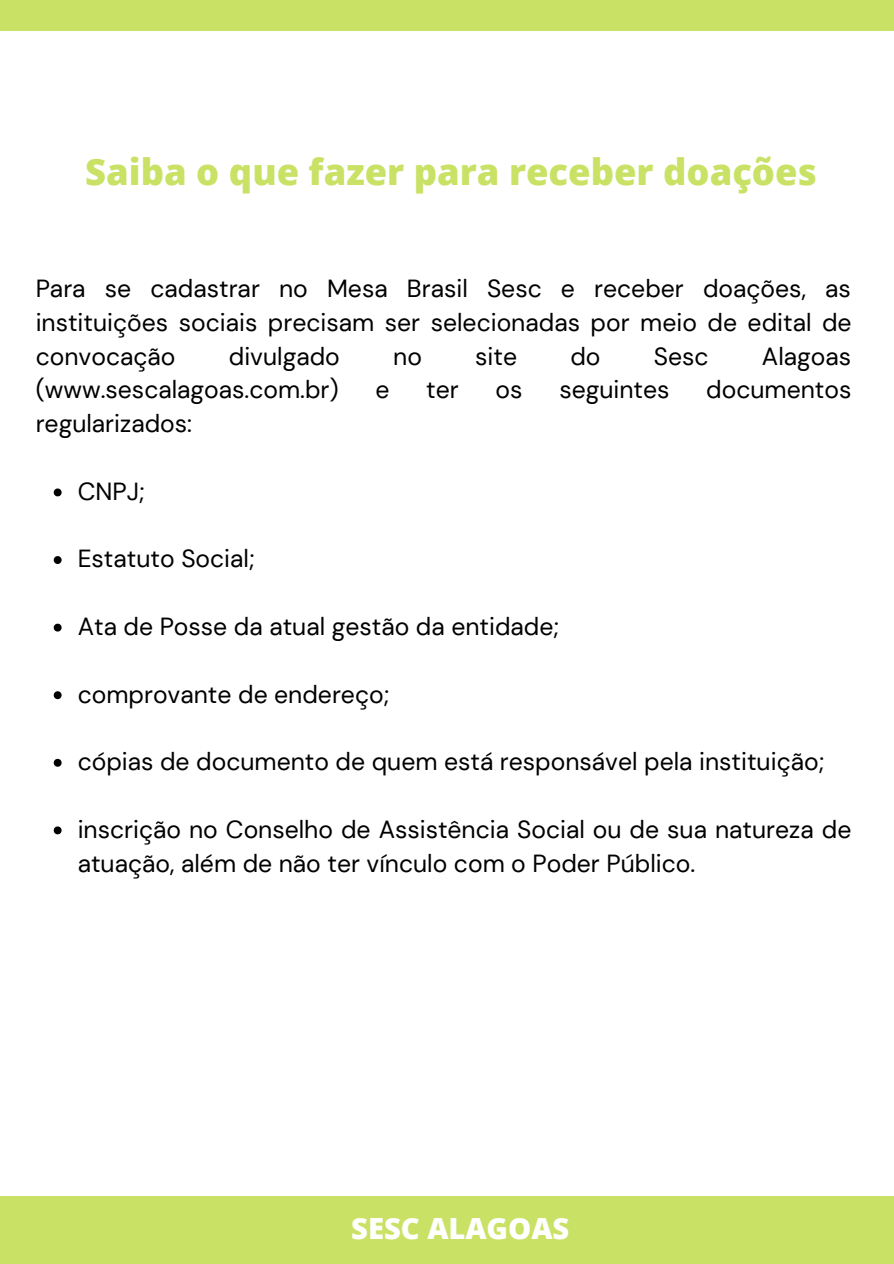
<style>
.page{position:relative;width:894px;height:1264px;background:#fff}
.page>*{position:absolute;margin:0;border:0;box-sizing:border-box;transform-origin:0 0}
.t1{font:800 36.3px "Open Sans";color:#c9e265}
.t2{font:800 29.1px "Open Sans";color:#fff}
.t3{font:24.75px/33.8px "DM Sans";color:#000}
</style>
<div class="page">
<div style="left:0;top:0;width:893px;height:30px;background:#c9e265"></div>
<svg style="left:54px;top:488px;width:8px;height:8px"></svg>
<svg style="left:54px;top:556px;width:8px;height:8px"></svg>
<svg style="left:54px;top:623px;width:8px;height:8px"></svg>
<svg style="left:54px;top:691px;width:8px;height:8px"></svg>
<svg style="left:54px;top:758px;width:8px;height:8px"></svg>
<svg style="left:54px;top:826px;width:8px;height:8px"></svg>
<div style="left:0;top:1196px;width:893px;height:67px;background:#c9e265"></div>
<p class="t1" style="left:85px;top:146px;width:733px">Saiba o que fazer para receber doações</p>
<p class="t3" style="left:36px;top:272px;width:817px;text-align:justify">Para se cadastrar no Mesa Brasil Sesc e receber doações, as instituições sociais precisam ser selecionadas por meio de edital de convocação</p>
<p class="t3" style="left:229px;top:339px;width:112px">divulgado</p>
<p class="t3" style="left:393px;top:339px;width:30px">no</p>
<p class="t3" style="left:475px;top:339px;width:43px">site</p>
<p class="t3" style="left:570px;top:339px;width:32px">do</p>
<p class="t3" style="left:653px;top:339px;width:56px">Sesc</p>
<p class="t3" style="left:761px;top:339px;width:91px">Alagoas</p>
<p class="t3" style="left:36px;top:373px;width:304px">(www.sescalagoas.com.br)</p>
<p class="t3" style="left:375px;top:373px;width:16px">e</p>
<p class="t3" style="left:426px;top:373px;width:34px">ter</p>
<p class="t3" style="left:495px;top:373px;width:28px">os</p>
<p class="t3" style="left:559px;top:373px;width:112px">seguintes</p>
<p class="t3" style="left:706px;top:373px;width:147px">documentos</p>
<p class="t3" style="left:36px;top:407px;width:158px">regularizados:</p>
<p class="t3" style="left:78px;top:474px;width:68px">CNPJ;</p>
<p class="t3" style="left:78px;top:542px;width:178px">Estatuto Social;</p>
<p class="t3" style="left:78px;top:609px;width:482px">Ata de Posse da atual gestão da entidade;</p>
<p class="t3" style="left:78px;top:677px;width:313px">comprovante de endereço;</p>
<p class="t3" style="left:78px;top:744px;width:747px">cópias de documento de quem está responsável pela instituição;</p>
<p class="t3" style="left:78px;top:812px;width:775px">inscrição no Conselho de Assistência Social ou de sua natureza de atuação, além de não ter vínculo com o Poder Público.</p>
<p class="t2" style="left:351px;top:1207px;width:220px">SESC ALAGOAS</p>
</div>
